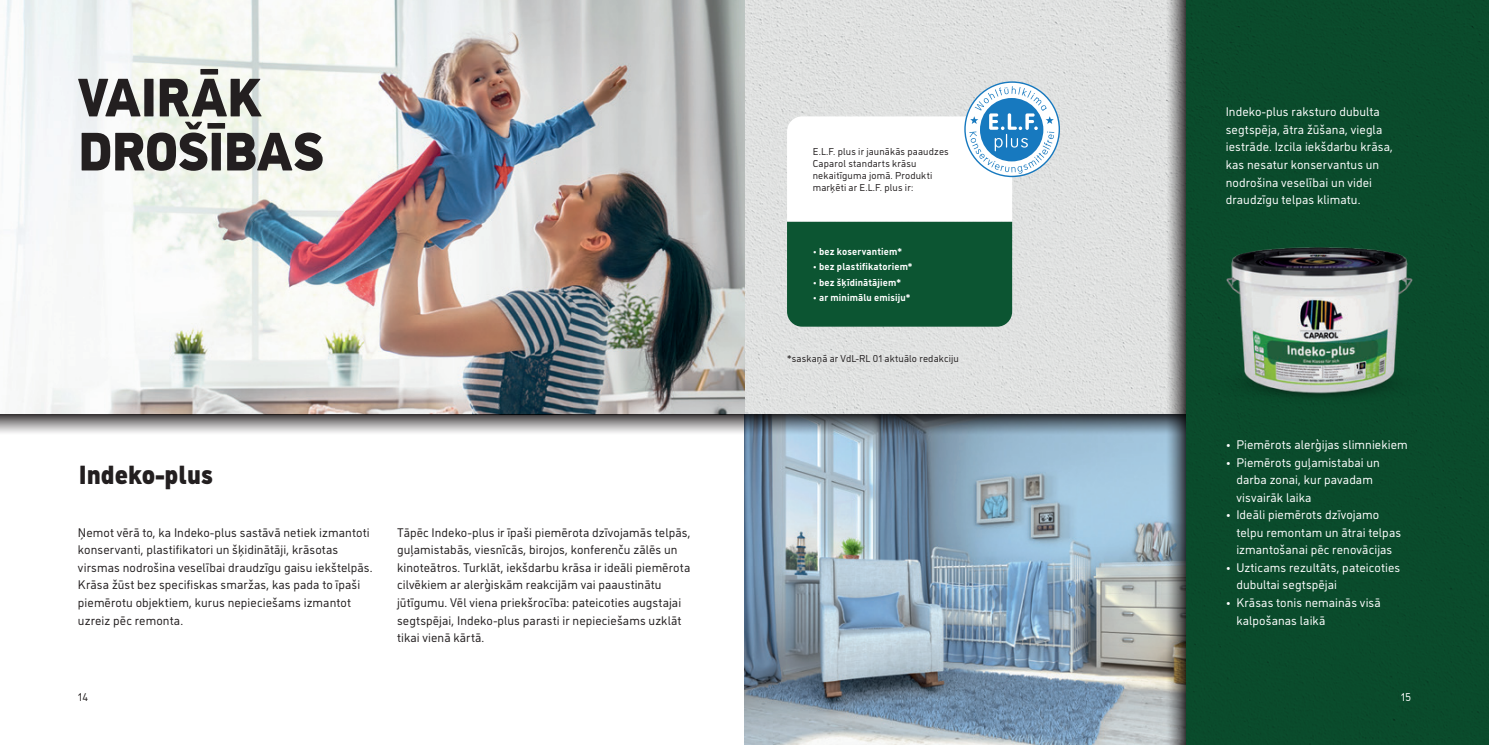
<style>
.page{position:relative;width:1489px;height:745px;background:#fff}
.page>*{position:absolute;margin:0;border:0;box-sizing:border-box;transform-origin:0 0}
.t1{font:900 54px/54px "CAP Elephant";letter-spacing:-.01em;color:#231f20}
.t2{font:900 26.25px "CAP Elephant";color:#231f20}
.t3{font:12.5px/17.5px "CAP Elephant";letter-spacing:.005em;color:#231f20}
.t4{font:12.5px/17.5px "CAP Elephant";letter-spacing:.005em;color:#fff}
.t5{font:11.25px "CAP Elephant";color:#231f20}
.t6{font:11.25px "CAP Elephant";color:#fff}
.t7{font:10px/12px "CAP Elephant";letter-spacing:.015em;color:#231f20}
.t8{font:700 10px "CAP Elephant";letter-spacing:.015em;color:#fff}
</style>
<div class="page">
<img style="left:744px;top:0;width:420px;height:414px">
<img style="left:3px;top:0;width:741px;height:414px">
<div style="left:1185px;top:0;width:303px;height:744px;background:#0a4b2c"></div>
<img style="left:744px;top:435px;width:420px;height:309px">
<img style="left:1190px;top:155px;width:257px;height:243px">
<svg style="left:787px;top:81px;width:272px;height:245px"></svg>
<svg style="left:0;top:414px;width:1164px;height:21px;background:#8b9095"></svg>
<svg style="left:1164px;top:0;width:21px;height:744px;background:#989c9e"></svg>
<h1 class="t1" style="left:78px;top:71px;width:248px">VAIRĀK<br>DROŠĪBAS</h1>
<h2 class="t2" style="left:79px;top:459px;width:136px">Indeko-plus</h2>
<p class="t3" style="left:78px;top:523px;width:296px">Ņemot vērā to, ka Indeko-plus sastāvā netiek izmantoti konservanti, plastifikatori un šķidinātāji, krāsotas virsmas nodrošina veselībai draudzīgu gaisu iekštelpās.<br>Krāsa žūst bez specifiskas smaržas, kas pada to īpaši piemērotu objektiem, kurus nepieciešams izmantot uzreiz pēc remonta.</p>
<p class="t3" style="left:397px;top:523px;width:295px">Tāpēc Indeko-plus ir īpaši piemērota dzīvojamās telpās, guļamistabās, viesnīcās, birojos, konferenču zālēs un kinoteātros. Turklāt, iekšdarbu krāsa ir ideāli piemērota cilvēkiem ar alerģiskām reakcijām vai paaustinātu jūtīgumu. Vēl viena priekšrocība: pateicoties augstajai segtspējai, Indeko-plus parasti ir nepieciešams uzklāt tikai vienā kārtā.</p>
<p class="t7" style="left:812px;top:145px;width:138px">E.L.F. plus ir jaunākās paaudzes<br>Caparol standarts krāsu nekaitīguma jomā. Produkti marķēti ar E.L.F. plus ir:</p>
<p class="t8" style="left:812px;top:245px;width:91px">• bez koservantiem*</p>
<p class="t8" style="left:812px;top:261px;width:101px">• bez plastifikatoriem*</p>
<p class="t8" style="left:812px;top:276px;width:90px">• bez šķīdinātājiem*</p>
<p class="t8" style="left:812px;top:292px;width:99px">• ar minimālu emisiju*</p>
<p class="t7" style="left:787px;top:352px;width:173px">*saskaņā ar VdL-RL 01 aktuālo redakciju</p>
<p class="t4" style="left:1225px;top:103px;width:169px">Indeko-plus raksturo dubulta segtspēja, ātra žūšana, viegla iestrāde. Izcila iekšdarbu krāsa, kas nesatur konservantus un nodrošina veselībai un videi draudzīgu telpas klimatu.</p>
<p class="t4" style="left:1225px;top:436px;width:183px">• Piemērots alerģijas slimniekiem</p>
<p class="t4" style="left:1236px;top:453px;width:145px;text-indent:-11px">• Piemērots guļamistabai un darba zonai, kur pavadam visvairāk laika</p>
<p class="t4" style="left:1236px;top:506px;width:166px;text-indent:-11px">• Ideāli piemērots dzīvojamo telpu remontam un ātrai telpas izmantošanai pēc renovācijas</p>
<p class="t4" style="left:1236px;top:558px;width:165px;text-indent:-11px">• Uzticams rezultāts, pateicoties dubultai segtspējai</p>
<p class="t4" style="left:1236px;top:593px;width:146px;text-indent:-11px">• Krāsas tonis nemainās visā kalpošanas laikā</p>
<p class="t5" style="left:78px;top:690px;width:11px">14</p>
<p class="t6" style="left:1400px;top:690px;width:12px">15</p>
</div>
